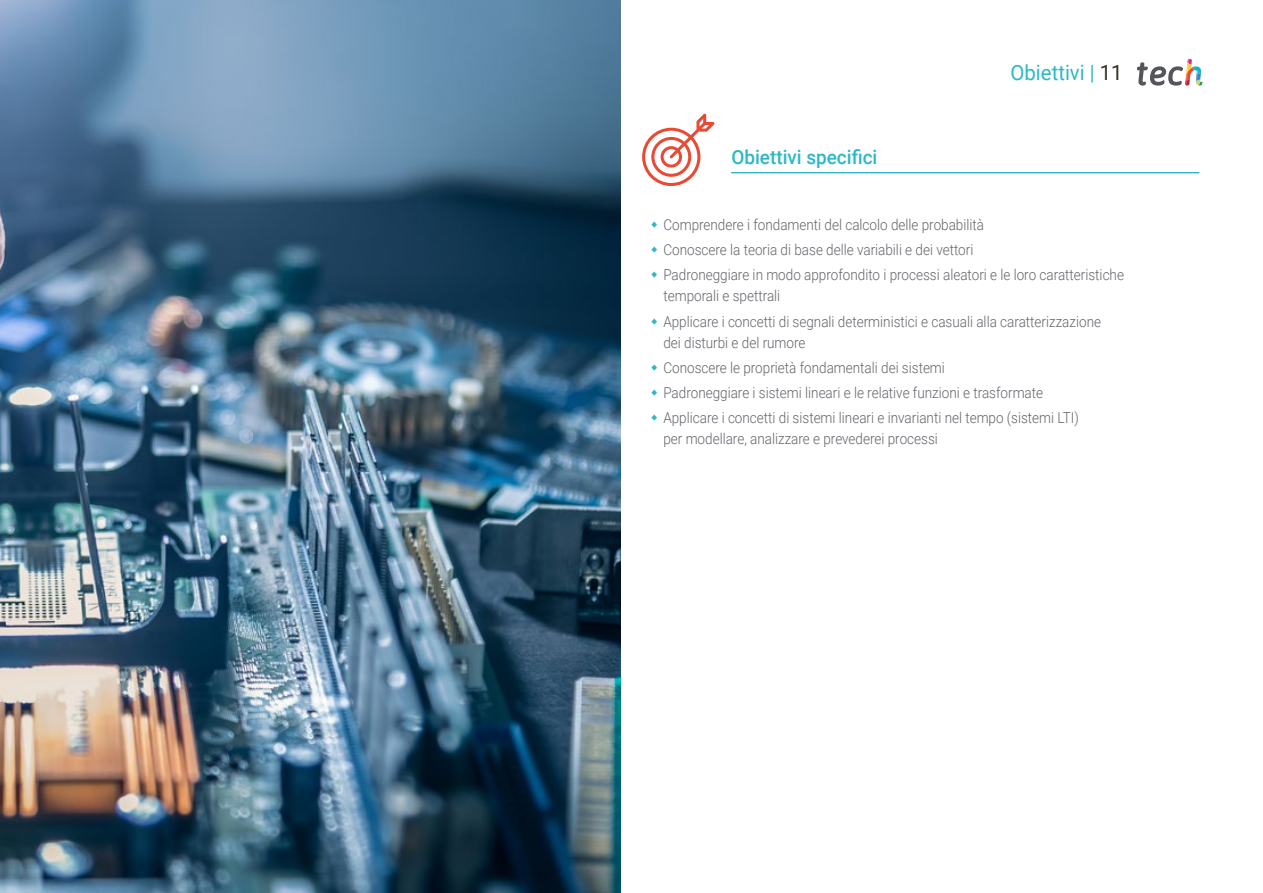
<style>
.page{position:relative;width:1263px;height:893px;background:#fff}
.page>*{position:absolute;margin:0;border:0;box-sizing:border-box;transform-origin:0 0}
.t1{font:21px "Roboto";color:#2db8c5}
.t2{font:500 19.5px "Roboto";color:#2db8c5}
.t3{font:300 15px/25.2px "Roboto";color:#61646a;scale:.9 1}
.s1{color:#312e20}
</style>
<div class="page">
<img style="left:0;top:0;width:621px;height:893px">
<svg style="left:1137px;top:59px;width:65px;height:27px"></svg>
<svg style="left:642px;top:114px;width:72px;height:72px"></svg>
<hr style="left:731px;top:172px;width:468px;height:1px;background:#2db8c5">
<h2 class="t2" style="left:731px;top:144px;width:147px">Obiettivi specifici</h2>
<h1 class="t1" style="left:1010px;top:57px;width:114px">Obiettivi | <span class="s1">11</span></h1>
<p class="t3" style="left:663px;top:211px;width:513px">Comprendere i fondamenti del calcolo delle probabilità<br>Conoscere la teoria di base delle variabili e dei vettori<br>Padroneggiare in modo approfondito i processi aleatori e le loro caratteristiche</p>
<p class="t3" style="left:663px;top:283px;width:488px">temporali e spettrali<br>Applicare i concetti di segnali deterministici e casuali alla caratterizzazione</p>
<p class="t3" style="left:663px;top:329px;width:463px">dei disturbi e del rumore<br>Conoscere le proprietà fondamentali dei sistemi<br>Padroneggiare i sistemi lineari e le relative funzioni e trasformate Applicare i concetti di sistemi lineari e invarianti nel tempo (sistemi LTI)</p>
<p class="t3" style="left:663px;top:426px;width:306px">per modellare, analizzare e prevederei processi</p>
</div>
